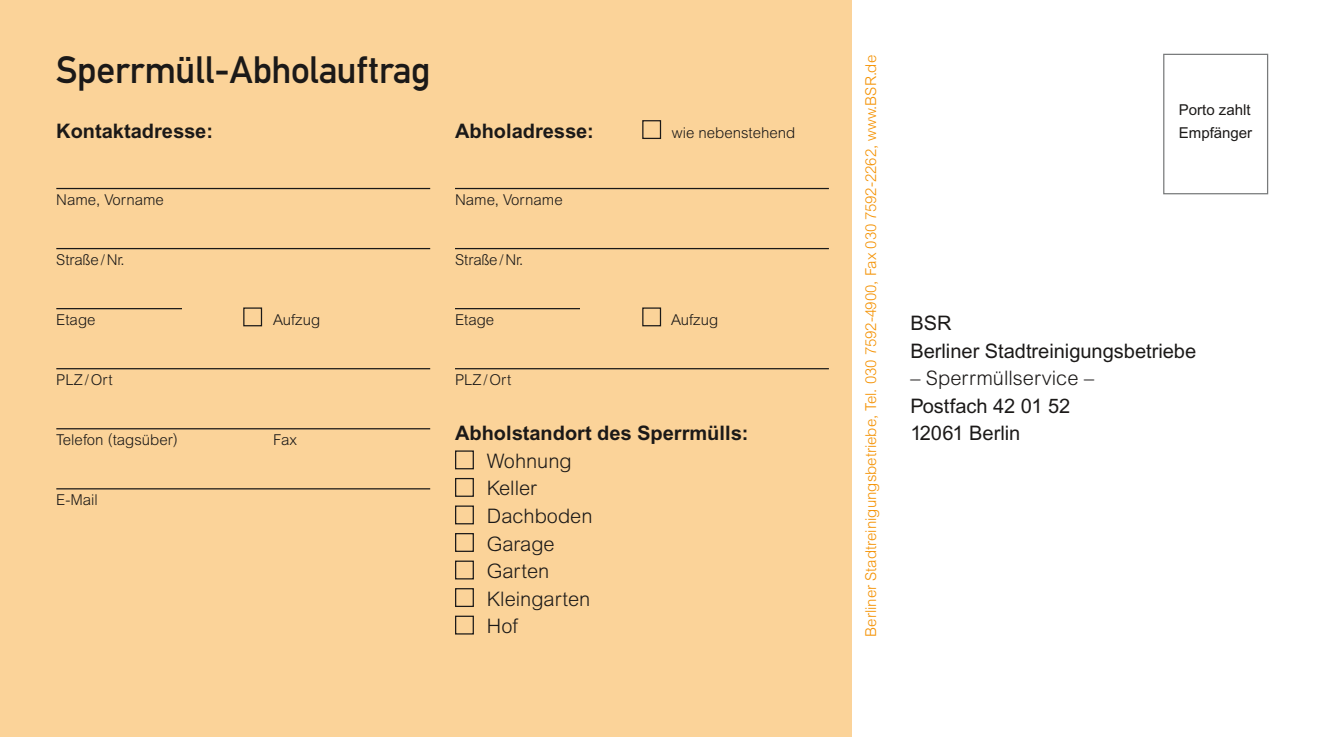
<style>
.page{position:relative;width:1329px;height:737px;background:#fff}
.page>*{position:absolute;margin:0;border:0;box-sizing:border-box;transform-origin:0 0}
.t1{font:37.5px "DIN Mittelschrift";color:#1b1918}
.t2{font:20px/27.5px "Arial";color:#1b1918}
.t3{font:300 20px/27.5px "Arial";color:#1b1918}
.t4{font:700 20px "Arial";color:#1b1918}
.t5{font:300 15px "Arial";color:#1b1918}
.t6{font:300 15px "Arial";color:#f49100}
.t7{font:15px/22.5px "Arial";color:#1b1918}
.s1{font-weight:700}
.s2{font-weight:300}
</style>
<div class="page">
<div style="left:1163px;top:54px;width:105px;height:140px;border:1px solid #787a7b"></div>
<div style="left:0;top:0;width:851px;height:736px;background:#fbd399"></div>
<hr style="left:56px;top:188px;width:374px;height:1px;background:#1b1918">
<hr style="left:56px;top:248px;width:374px;height:1px;background:#1b1918">
<hr style="left:56px;top:308px;width:374px;height:1px;background:#1b1918">
<hr style="left:56px;top:368px;width:374px;height:1px;background:#1b1918">
<hr style="left:56px;top:428px;width:374px;height:1px;background:#1b1918">
<hr style="left:56px;top:488px;width:374px;height:1px;background:#1b1918">
<hr style="left:455px;top:188px;width:374px;height:1px;background:#1b1918">
<hr style="left:455px;top:248px;width:374px;height:1px;background:#1b1918">
<hr style="left:455px;top:308px;width:374px;height:1px;background:#1b1918">
<hr style="left:455px;top:368px;width:374px;height:1px;background:#1b1918">
<div style="left:455px;top:450px;width:19px;height:19px;border:1px solid #1b1918"></div>
<div style="left:455px;top:477px;width:19px;height:19px;border:1px solid #1b1918"></div>
<div style="left:455px;top:505px;width:19px;height:19px;border:1px solid #1b1918"></div>
<div style="left:455px;top:532px;width:19px;height:19px;border:1px solid #1b1918"></div>
<div style="left:455px;top:560px;width:19px;height:19px;border:1px solid #1b1918"></div>
<div style="left:455px;top:588px;width:19px;height:18px;border:1px solid #1b1918"></div>
<div style="left:455px;top:615px;width:19px;height:19px;border:1px solid #1b1918"></div>
<div style="left:642px;top:120px;width:19px;height:19px;border:1px solid #1b1918"></div>
<div style="left:182px;top:306px;width:248px;height:7px;background:#fbd399"></div>
<div style="left:243px;top:307px;width:19px;height:19px;border:1px solid #1b1918"></div>
<div style="left:581px;top:304px;width:248px;height:7px;background:#fbd399"></div>
<div style="left:642px;top:307px;width:19px;height:19px;border:1px solid #1b1918"></div>
<p class="t1" style="left:56px;top:47px;width:376px">Sperrmüll-Abholauftrag</p>
<p class="t4" style="left:56px;top:119px;width:158px">Kontaktadresse:</p>
<p class="t5" style="left:56px;top:191px;width:109px">Name, Vorname</p>
<p class="t5" style="left:56px;top:251px;width:70px">Straße / Nr.</p>
<p class="t5" style="left:56px;top:311px;width:41px">Etage</p>
<p class="t5" style="left:273px;top:311px;width:49px">Aufzug</p>
<p class="t5" style="left:56px;top:371px;width:58px">PLZ / Ort</p>
<p class="t5" style="left:56px;top:431px;width:123px">Telefon (tagsüber)</p>
<p class="t5" style="left:273px;top:431px;width:25px">Fax</p>
<p class="t5" style="left:56px;top:491px;width:43px">E-Mail</p>
<p class="t4" style="left:455px;top:119px;width:140px">Abholadresse:</p>
<p class="t5" style="left:672px;top:124px;width:125px">wie nebenstehend</p>
<p class="t5" style="left:455px;top:191px;width:109px">Name, Vorname</p>
<p class="t5" style="left:455px;top:251px;width:70px">Straße / Nr.</p>
<p class="t5" style="left:455px;top:311px;width:41px">Etage</p>
<p class="t5" style="left:671px;top:311px;width:49px">Aufzug</p>
<p class="t5" style="left:455px;top:371px;width:58px">PLZ / Ort</p>
<p class="t3" style="left:487px;top:419px;width:263px;text-indent:-32px"><span class="s1">Abholstandort des Sperrmülls:<br></span>Wohnung<br>Keller<br>Dachboden<br>Garage<br>Garten<br>Kleingarten<br>Hof</p>
<p class="t6" style="left:862px;top:636px;width:583px;rotate:-90deg">Berliner Stadtreinigungsbetriebe, Tel. 030 7592-4900, Fax 030 7592-2262, www.BSR.de</p>
<p class="t7" style="left:1179px;top:98px;width:75px">Porto zahlt<br>Empfänger</p>
<p class="t2" style="left:910px;top:309px;width:287px">BSR<br>Berliner Stadtreinigungsbetriebe</p>
<p class="t2" style="left:910px;top:364px;width:185px"><span class="s2">– Sperrmüllservice –<br></span>Postfach 42 01 52<br>12061 Berlin</p>
</div>
